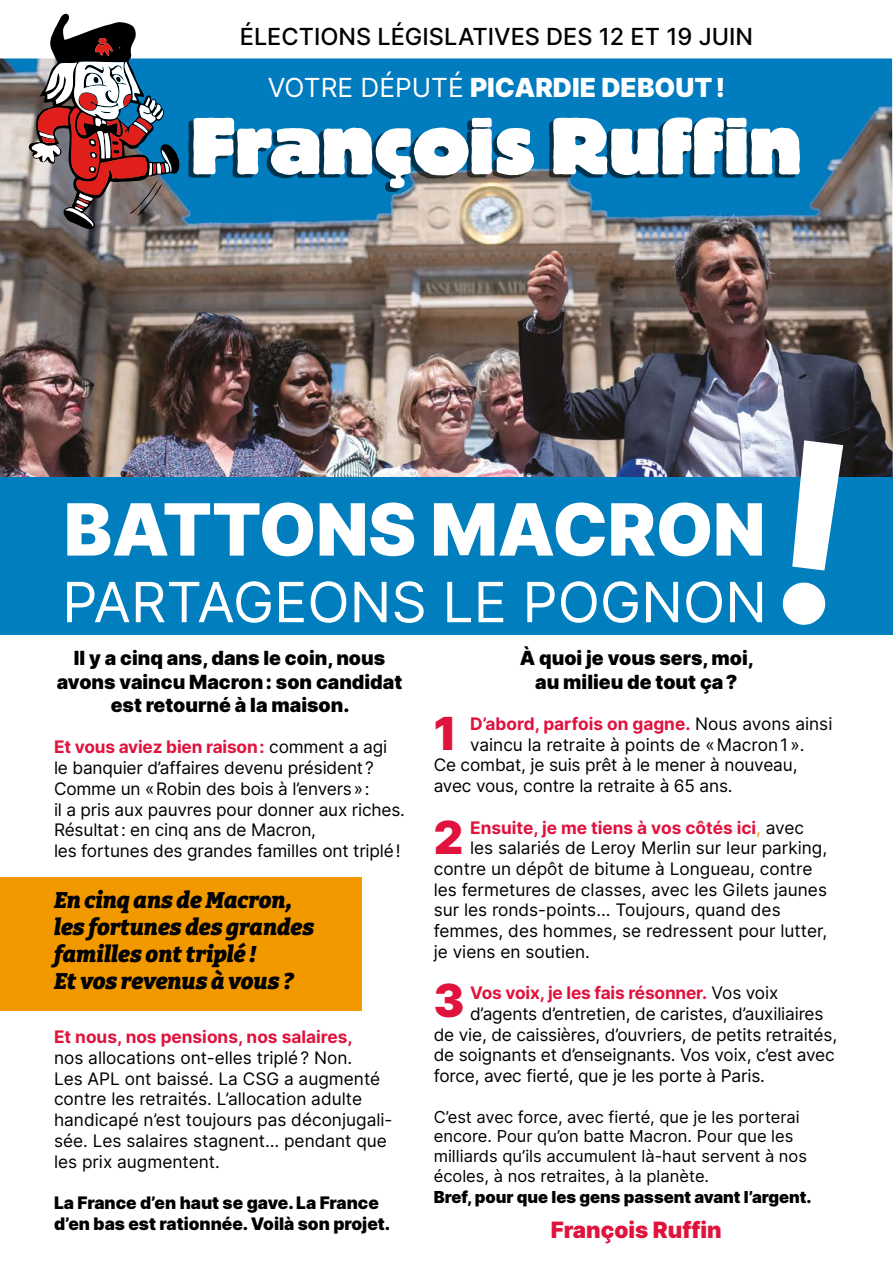
<style>
.page{position:relative;width:893px;height:1263px;background:#fff}
.page>*{position:absolute;margin:0;border:0;box-sizing:border-box;transform-origin:0 0}
.t1{font:800 79.65px "Block BE";color:#fff}
.t2{font:900 72px "Inter";color:#fff}
.t3{font:55.5px "Inter";color:#fff}
.t4{font:900 45.6px "Inter";color:#e0133d}
.t5{font:900 26.25px "Inter";color:#fff}
.t6{font:500 23.55px "Inter";color:#000}
.t7{font:italic 100 22.5px/27px "Bitter";color:#000}
.t8{font:900 22.5px "Inter";color:#e0133d}
.t9{font:900 19.5px/23.4px "Inter";color:#000;text-align:center}
.t10{font:17.25px/20.7px "Inter";letter-spacing:-.01em;color:#000}
.t11{font:700 17.25px "Inter";color:#e0133d}
.t12{font:900 17.25px/20.7px "Inter";color:#000}
.t13{font:16.5px/19.8px "Inter";color:#000}
.t14{font:900 16.5px "Inter";color:#000}
.s1{font-weight:400}
.s2{font-weight:700;color:#e0133d}
.s3{font-weight:400;color:#000}
.s4{font-weight:400;color:#f39900}
</style>
<div class="page">
<img style="left:0;top:58px;width:893px;height:419px">
<div style="left:188px;top:120px;width:607px;height:71px;background:#000;opacity:.61"></div>
<svg style="left:28px;top:13px;width:154px;height:216px"></svg>
<div style="left:0;top:877px;width:361px;height:134px;background:#f39900"></div>
<div style="left:0;top:477px;width:893px;height:158px;background:#007ebd"></div>
<svg style="left:780px;top:440px;width:65px;height:37px;background:#4b4f5e"></svg>
<h3 class="t6" style="left:240px;top:19px;width:515px">ÉLECTIONS LÉGISLATIVES DES 12 ET 19 JUIN</h3>
<h3 class="t5" style="left:268px;top:68px;width:459px"><span class="s1">VOTRE DÉPUTÉ</span> PICARDIE DEBOUT!</h3>
<h1 class="t1" style="left:190px;top:102px;width:613px">François Ruff in</h1>
<h2 class="t2" style="left:64px;top:477px;width:703px">BATTONS MACRON</h2>
<h3 class="t3" style="left:62px;top:562px;width:706px">PARTAGEONS LE POGNON</h3>
<p class="t9" style="left:57px;top:646px;width:347px">Il y a cinq ans, dans le coin, nous avons vaincu Macron: son candidat est retourné à la maison.</p>
<p class="t10" style="left:54px;top:736px;width:352px"><span class="s2">Et vous aviez bien raison:</span> comment a agi le banquier d’affaires devenu président?<br>Comme un «Robin des bois à l’envers»:<br>il a pris aux pauvres pour donner aux riches.<br>Résultat: en cinq ans de Macron,<br>les fortunes des grandes familles ont triplé!</p>
<h3 class="t7" style="left:54px;top:886px;width:262px">En cinq ans de Macron, les fortunes des grandes familles ont triplé !<br>Et vos revenus à vous ?</h3>
<p class="t11" style="left:54px;top:1024px;width:300px">Et nous, nos pensions, nos salaires,</p>
<p class="t10" style="left:54px;top:1047px;width:340px">nos allocations ont-elles triplé? Non.<br>Les APL ont baissé. La CSG a augmenté contre les retraités. L’allocation adulte handicapé n’est toujours pas déconjugali&shy;sée. Les salaires stagnent… pendant que les prix augmentent.</p>
<p class="t12" style="left:54px;top:1192px;width:338px">La France d’en haut se gave. La France d’en bas est rationnée. Voilà son projet.</p>
<p class="t9" style="left:520px;top:646px;width:236px">À quoi je vous sers, moi, au milieu de tout ça?</p>
<p class="t11" style="left:470px;top:711px;width:364px">D’abord, parfois on gagne. <span class="s3">Nous avons ainsi</span></p>
<p class="t10" style="left:470px;top:734px;width:336px">vaincu la retraite à points de «Macron1».</p>
<p class="t10" style="left:434px;top:754px;width:365px">Ce combat, je suis prêt à le mener à nouveau,</p>
<p class="t10" style="left:434px;top:775px;width:300px">avec vous, contre la retraite à 65 ans.</p>
<p class="t11" style="left:470px;top:815px;width:336px">Ensuite, je me tiens à vos côtés ici<span class="s4">,</span> <span class="s3">avec</span></p>
<p class="t10" style="left:470px;top:837px;width:359px">les salariés de Leroy Merlin sur leur parking,</p>
<p class="t10" style="left:434px;top:858px;width:380px">contre un dépôt de bitume à Longueau, contre</p>
<p class="t10" style="left:434px;top:879px;width:395px">les fermetures de classes, avec les Gilets jaunes</p>
<p class="t10" style="left:434px;top:899px;width:348px">sur les ronds-points... Toujours, quand des</p>
<p class="t10" style="left:434px;top:920px;width:395px">femmes, des hommes, se redressent pour lutter,</p>
<p class="t10" style="left:434px;top:941px;width:158px">je viens en soutien.</p>
<p class="t11" style="left:470px;top:980px;width:310px">Vos voix, je les fais résonner. <span class="s3">Vos voix</span></p>
<p class="t10" style="left:470px;top:1003px;width:355px">d’agents d’entretien, de caristes, d’auxiliaires</p>
<p class="t10" style="left:434px;top:1023px;width:405px">de vie, de caissières, d’ouvriers, de petits retraités,</p>
<p class="t10" style="left:434px;top:1044px;width:402px">de soignants et d’enseignants. Vos voix, c’est avec</p>
<p class="t10" style="left:434px;top:1065px;width:333px">force, avec fierté, que je les porte à Paris.</p>
<p class="t13" style="left:434px;top:1106px;width:375px">C’est avec force, avec fierté, que je les porterai encore. Pour qu’on batte Macron. Pour que les milliards qu’ils accumulent là-haut servent à nos écoles, à nos retraites, à la planète.</p>
<p class="t14" style="left:434px;top:1184px;width:379px">Bref, pour que les gens passent avant l’argent.</p>
<h3 class="t8" style="left:551px;top:1213px;width:172px">François Ruffin</h3>
<h3 class="t4" style="left:434px;top:700px;width:25px">1</h3>
<h3 class="t4" style="left:434px;top:804px;width:31px">2</h3>
<h3 class="t4" style="left:434px;top:967px;width:32px">3</h3>
</div>
